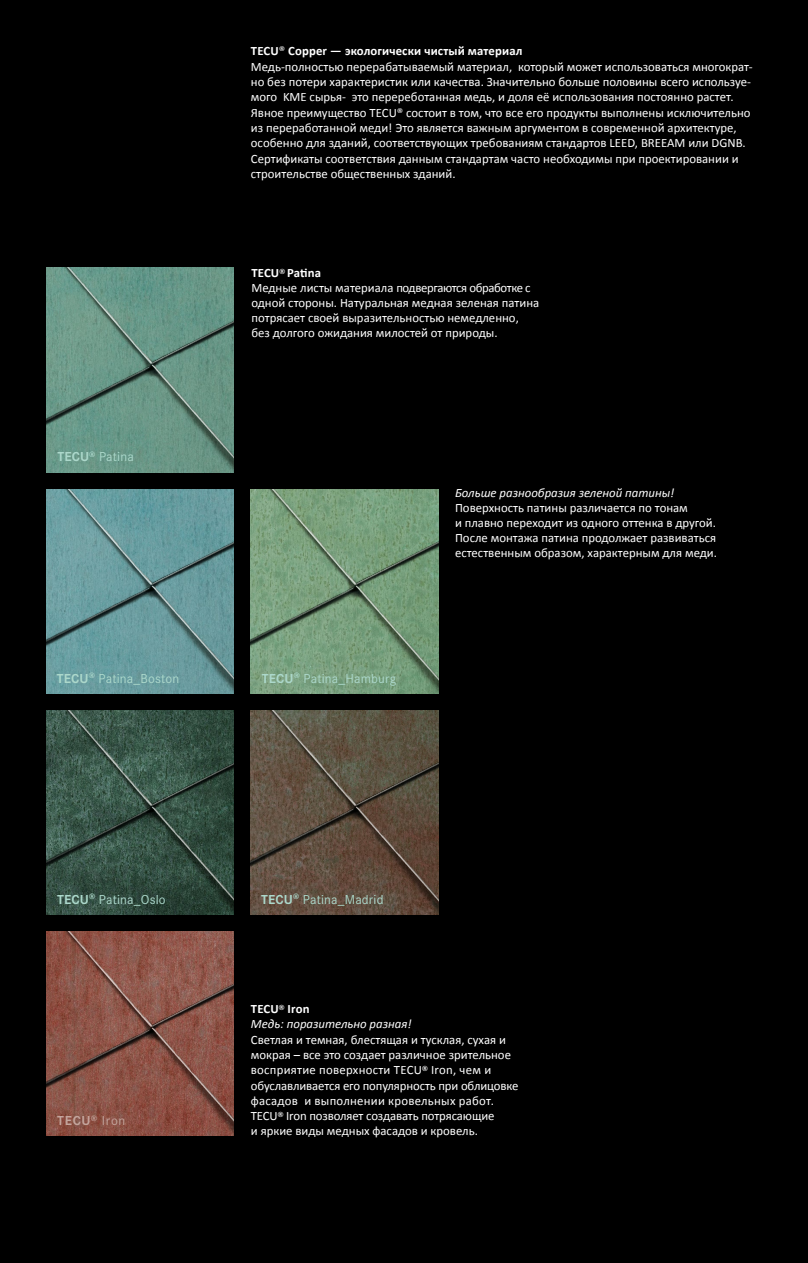
<style>
.page{position:relative;width:808px;height:1263px;background:#000}
.page>*{position:absolute;margin:0;border:0;box-sizing:border-box;transform-origin:0 0}
.t1{font:13.5px "Corporate STOT";letter-spacing:.015em;color:#acd8cb}
.t2{font:700 13.5px "Corporate STOT";color:#c4a59d}
.t3{font:12.75px/15.3px "Calibri";color:#fff}
.t4{font:italic 12.75px/15.3px "Calibri";color:#fff}
.s1{font-weight:700}
.s2{font-weight:400}
.s3{font-weight:700;font-style:normal}
</style>
<div class="page">
<img style="left:47px;top:268px;width:187px;height:204px">
<img style="left:47px;top:931px;width:187px;height:204px">
<img style="left:47px;top:489px;width:187px;height:204px">
<img style="left:251px;top:489px;width:187px;height:204px">
<img style="left:47px;top:710px;width:187px;height:204px">
<img style="left:251px;top:710px;width:187px;height:204px">
<p class="t3" style="left:251px;top:44px;width:503px"><span class="s1">TECU</span>® <span class="s1">Copper — экологически чистый материал<br></span>Медь-полностью перерабатываемый материал, который может использоваться многократ&shy;но без потери характеристик или качества. Значительно больше половины всего используе&shy;мого KME сырья- это перереботанная медь, и доля её использования постоянно растет.<br>Явное преимущество TECU® состоит в том, что все его продукты выполнены исключительно из переработанной меди! Это является важным аргументом в современной архитектуре, особенно для зданий, соответствующих требованиям стандартов LEED, BREEAM или DGNB.<br>Сертификаты соответствия данным стандартам часто необходимы при проектировании и строительстве общественных зданий.</p>
<p class="t1" style="left:57px;top:449px;width:78px"><span class="s1">TECU</span><sup>®</sup> Patina</p>
<p class="t3" style="left:251px;top:265px;width:289px"><span class="s1">TECU</span><sup>®</sup> <span class="s1">Patina<br></span>Медные листы материала подвергаются обработке с одной стороны. Натуральная медная зеленая патина потрясает своей выразительностью немедленно, без долгого ожидания милостей от природы.</p>
<p class="t4" style="left:455px;top:485px;width:221px">Больше разнообразия зеленой патины!</p>
<p class="t3" style="left:455px;top:500px;width:264px">Поверхность патины различается по тонам<br>и плавно переходит из одного оттенка в другой.<br>После монтажа патина продолжает развиваться естественным образом, характерным для меди.</p>
<p class="t1" style="left:57px;top:671px;width:124px"><span class="s1">TECU</span><sup>®</sup> Patina_Boston</p>
<p class="t1" style="left:262px;top:671px;width:136px"><span class="s1">TECU</span><sup>®</sup> Patina_Hamburg</p>
<p class="t1" style="left:57px;top:892px;width:110px"><span class="s1">TECU</span><sup>®</sup> Patina_Oslo</p>
<p class="t1" style="left:261px;top:892px;width:124px"><span class="s1">TECU</span><sup>®</sup> Patina_Madrid</p>
<p class="t2" style="left:57px;top:1113px;width:70px">TECU<sup>®</sup> <span class="s2">Iron</span></p>
<p class="t4" style="left:251px;top:1001px;width:162px"><span class="s3">TECU</span><sup>®</sup> <span class="s3">Iron<br></span>Медь: поразительно разная!</p>
<p class="t3" style="left:251px;top:1032px;width:269px">Светлая и темная, блестящая и тусклая, сухая и мокрая – все это создает различное зрительное восприятие поверхности TECU<sup>®</sup> Iron, чем и обуславливается его популярность при облицовке фасадов и выполнении кровельных работ.<br>TECU<sup>®</sup> Iron позволяет создавать потрясающие<br>и яркие виды медных фасадов и кровель.</p>
</div>
